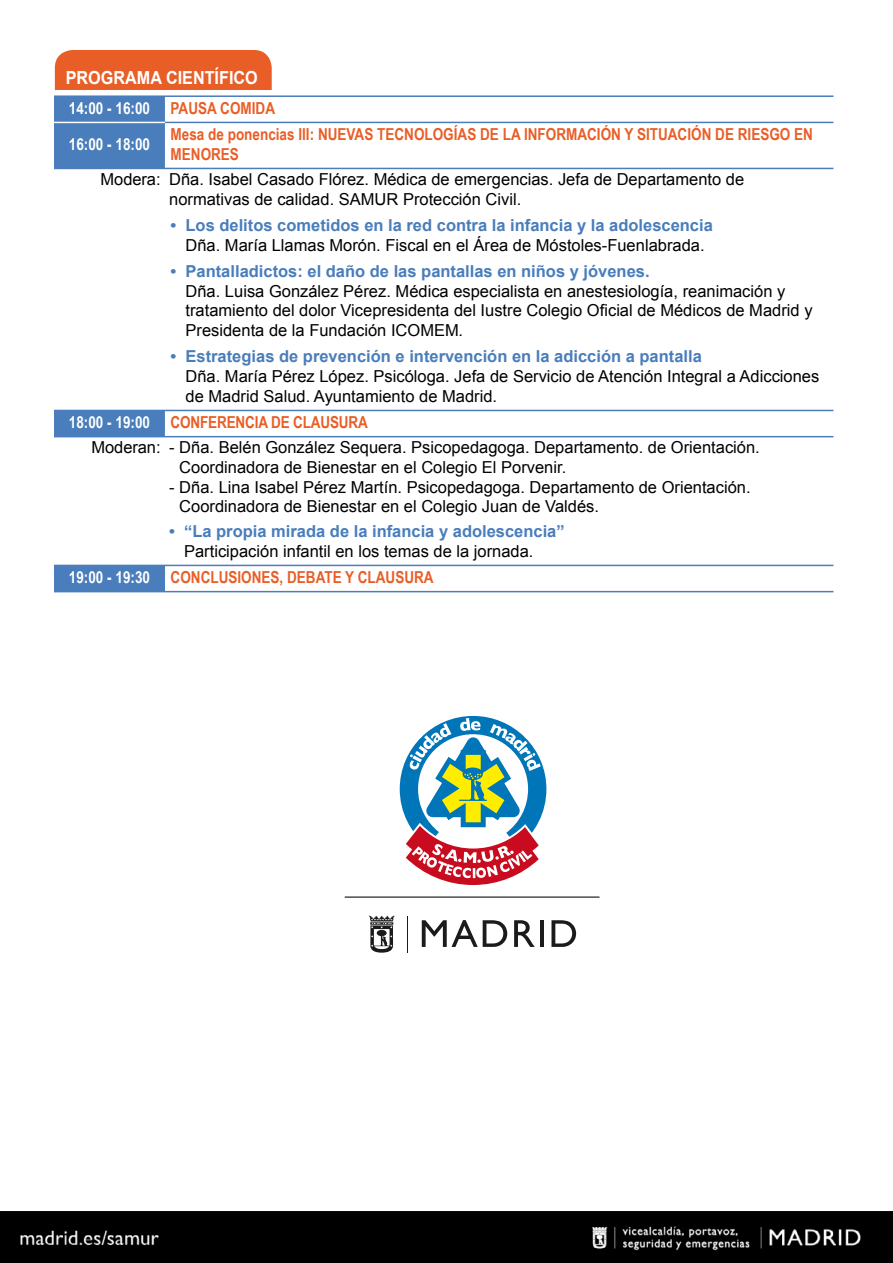
<style>
.page{position:relative;width:893px;height:1263px;background:#fff}
.page>*{position:absolute;margin:0;border:0;box-sizing:border-box;transform-origin:0 0}
.t1{font:700 18px "Arial";color:#fff;scale:.9 1}
.t2{font:16.5px/19.8px "Arial";color:#000}
.t3{font:700 16.5px "Arial";color:#497dbb}
.t4{font:700 16.5px/19.8px "Arial Narrow";color:#e95e27}
.t5{font:700 16.5px/36.2px "Arial Narrow";color:#fff}
.s1{color:#e95e27}
.s2{font-style:italic}
.s3{color:#fff}
</style>
<div class="page">
<div style="left:55px;top:50px;width:217px;height:57px;background:#e95e27;border-radius:18px"></div>
<div style="left:51px;top:90px;width:224px;height:22px;background:#fff"></div>
<img style="left:0;top:1212px;width:893px;height:51px">
<hr style="left:345px;top:896px;width:254px;height:2px;background:#000">
<svg style="left:368px;top:915px;width:27px;height:38px"></svg>
<hr style="left:407px;top:916px;width:1px;height:37px;background:#1b1b1b">
<svg style="left:422px;top:920px;width:85px;height:27px"></svg>
<svg style="left:514px;top:920px;width:21px;height:27px"></svg>
<hr style="left:540px;top:920px;width:4px;height:27px;background:#1b1b1b">
<svg style="left:551px;top:920px;width:25px;height:27px"></svg>
<svg style="left:399px;top:715px;width:148px;height:170px"></svg>
<svg style="left:54px;top:97px;width:111px;height:339px"></svg>
<div style="left:54px;top:565px;width:111px;height:27px;background:#497dbb"></div>
<hr style="left:54px;top:95px;width:111px;height:2px;background:#497dbb">
<hr style="left:165px;top:95px;width:668px;height:2px;background:#497dbb">
<hr style="left:165px;top:122px;width:668px;height:1px;background:#497dbb">
<hr style="left:165px;top:591px;width:668px;height:1px;background:#497dbb">
<hr style="left:165px;top:168px;width:668px;height:1px;background:#497dbb">
<hr style="left:54px;top:410px;width:111px;height:1px;background:#497dbb">
<hr style="left:165px;top:410px;width:668px;height:1px;background:#497dbb">
<hr style="left:165px;top:436px;width:668px;height:1px;background:#497dbb">
<hr style="left:165px;top:565px;width:668px;height:1px;background:#497dbb">
<hr style="left:54px;top:122px;width:111px;height:1px;background:#fff">
<hr style="left:54px;top:168px;width:111px;height:1px;background:#497dbb">
<hr style="left:54px;top:436px;width:111px;height:1px;background:#497dbb">
<p class="t1" style="left:66px;top:66px;width:215px">PROGRAMA CIENTÍFICO</p>
<p class="t5" style="left:69px;top:89px;width:208px">14:00 - 16:00 <span class="s1">PAUSA COMIDA<br></span>16:00 - 18:00</p>
<p class="t4" style="left:171px;top:124px;width:644px">Mesa de ponencias III: NUEVAS TECNOLOGÍAS DE LA INFORMACIÓN Y SITUACIÓN DE RIESGO EN<br>MENORES</p>
<p class="t2" style="left:169px;top:169px;width:577px;text-indent:-69px">Modera: Dña. Isabel Casado Flórez. Médica de emergencias. Jefa de Departamento de normativas de calidad. SAMUR Protección Civil.</p>
<p class="t3" style="left:171px;top:214px;width:544px">• Los delitos cometidos en la red contra la infancia y la adolescencia</p>
<p class="t2" style="left:186px;top:235px;width:521px">Dña. María Llamas Morón. Fiscal en el Área de Móstoles-Fuenlabrada.</p>
<p class="t3" style="left:171px;top:260px;width:480px">• Pantalladictos: el daño de las pantallas en niños y jóvenes.</p>
<p class="t2" style="left:186px;top:281px;width:628px">Dña. Luisa González Pérez. Médica especialista en anestesiología, reanimación y tratamiento del dolor Vicepresidenta del Iustre Colegio Oficial de Médicos de Madrid y<br>Presidenta de la Fundación ICOMEM<span class="s2">.</span></p>
<p class="t3" style="left:171px;top:345px;width:533px">• Estrategias de prevención e intervención en la adicción a pantalla</p>
<p class="t2" style="left:186px;top:367px;width:635px">Dña. María Pérez López. Psicóloga. Jefa de Servicio de Atención Integral a Adicciones de Madrid Salud. Ayuntamiento de Madrid.</p>
<p class="t4" style="left:69px;top:412px;width:301px"><span class="s3">18:00 - 19:00</span> CONFERENCIA DE CLAUSURA</p>
<p class="t2" style="left:179px;top:437px;width:582px;text-indent:-88px">Moderan: - Dña. Belén González Sequera. Psicopedagoga. Departamento. de Orientación.<br>Coordinadora de Bienestar en el Colegio El Porvenir.</p>
<p class="t2" style="left:179px;top:477px;width:573px;text-indent:-10px">- Dña. Lina Isabel Pérez Martín. Psicopedagoga. Departamento de Orientación.<br>Coordinadora de Bienestar en el Colegio Juan de Valdés.</p>
<p class="t3" style="left:169px;top:520px;width:397px">• “La propia mirada de la infancia y adolescencia”</p>
<p class="t2" style="left:184px;top:541px;width:351px">Participación infantil en los temas de la jornada.</p>
<p class="t4" style="left:69px;top:567px;width:366px"><span class="s3">19:00 - 19:30</span> CONCLUSIONES, DEBATE Y CLAUSURA</p>
</div>
